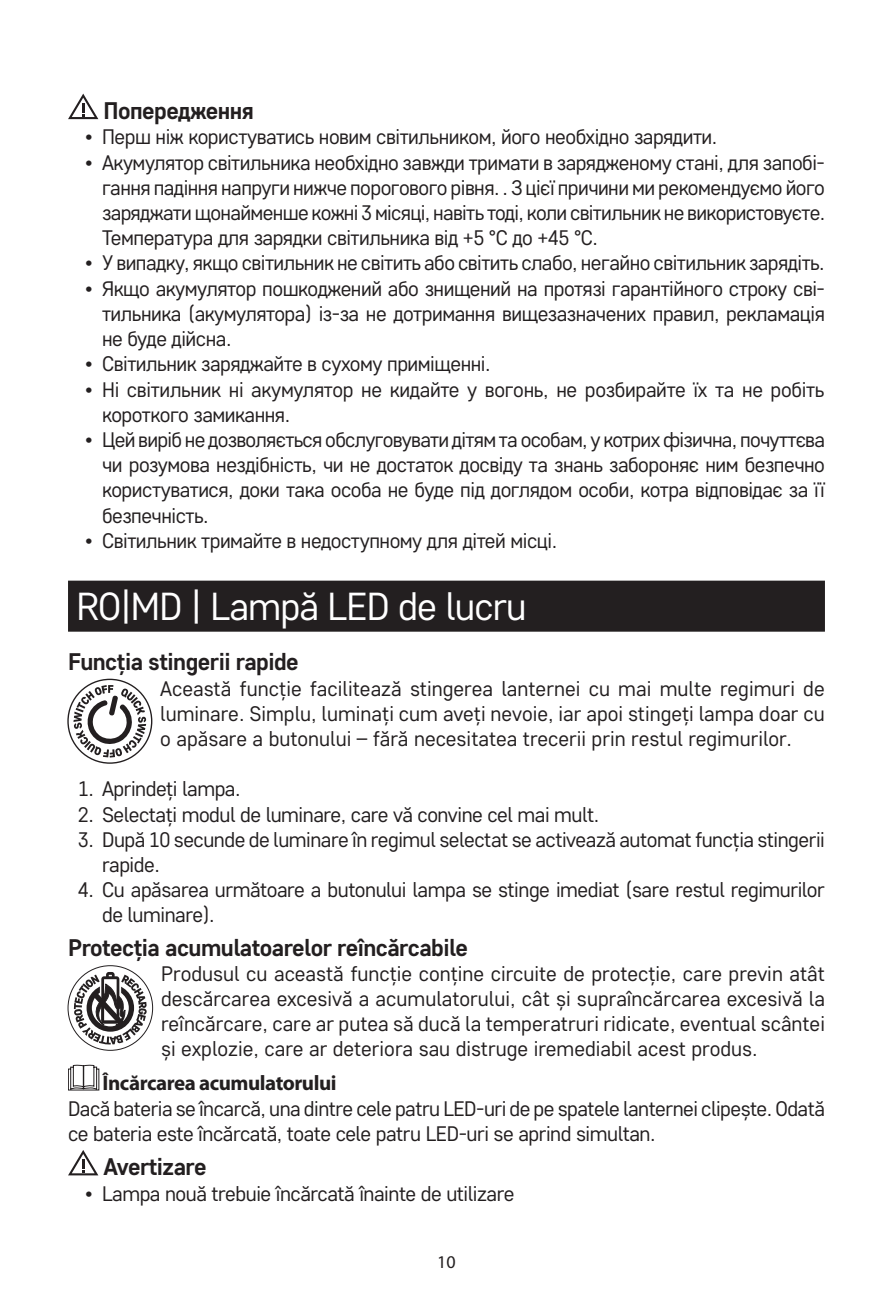
<style>
.page{position:relative;width:893px;height:1302px;background:#fff}
.page>*{position:absolute;margin:0;border:0;box-sizing:border-box;transform-origin:0 0}
.t1{font:39px "Core Sans D35";letter-spacing:-.02em;color:#fff}
.t2{font:700 24px "Core Sans D55";letter-spacing:-.02em;color:#231f20}
.t3{font:21px/25.2px "Core Sans D35";letter-spacing:-.02em;color:#231f20;text-align:justify}
.t4{font:700 21px "Myriad Pro";letter-spacing:-.02em;color:#231f20}
.t5{font:18px "Myriad Pro";color:#231f20}
</style>
<div class="page">
<div style="left:68px;top:580px;width:757px;height:51px;background:#231f20"></div>
<svg style="left:68px;top:94px;width:30px;height:25px"></svg>
<svg style="left:68px;top:679px;width:84px;height:84px"></svg>
<svg style="left:73px;top:685px;width:73px;height:72px"></svg>
<svg style="left:68px;top:965px;width:85px;height:85px"></svg>
<svg style="left:74px;top:971px;width:73px;height:73px"></svg>
<svg style="left:68px;top:1064px;width:31px;height:26px"></svg>
<svg style="left:68px;top:1150px;width:30px;height:25px"></svg>
<p class="t2" style="left:104px;top:95px;width:152px">Попередження</p>
<p class="t3" style="left:85px;top:124px;width:634px">• Перш ніж користуватись новим світильником, його необхідно зарядити.</p>
<p class="t3" style="left:102px;top:149px;width:725px;text-indent:-17px">• Акумулятор світильника необхідно завжди тримати в зарядженому стані, для запобі&shy;гання падіння напруги нижче порогового рівня. . З цієї причини ми рекомендуємо його заряджати щонайменше кожні 3 місяці, навіть тоді, коли світильник не використовуєте.<br>Температура для зарядки світильника від +5 °C до +45 °C.</p>
<p class="t3" style="left:85px;top:250px;width:741px">• У випадку, якщо світильник не світить або світить слабо, негайно світильник зарядіть.</p>
<p class="t3" style="left:102px;top:275px;width:724px;text-indent:-17px">• Якщо акумулятор пошкоджений або знищений на протязі гарантійного строку сві&shy;тильника (акумулятора) із-за не дотримання вищезазначених правил, рекламація не буде дійсна.</p>
<p class="t3" style="left:85px;top:350px;width:407px">• Світильник заряджайте в сухому приміщенні.</p>
<p class="t3" style="left:102px;top:376px;width:724px;text-indent:-17px">• Ні світильник ні акумулятор не кидайте у вогонь, не розбирайте їх та не робіть короткого замикання.</p>
<p class="t3" style="left:102px;top:426px;width:724px;text-indent:-17px">• Цей виріб не дозволяється обслуговувати дітям та особам, у котрих фізична, почуттєва чи розумова нездібність, чи не достаток досвіду та знань забороняє ним безпечно користуватися, доки така особа не буде під доглядом особи, котра відповідає за її безпечність.</p>
<p class="t3" style="left:85px;top:527px;width:474px">• Світильник тримайте в недоступному для дітей місці.</p>
<h1 class="t1" style="left:77px;top:581px;width:452px">RO|MD | Lampă LED de lucru</h1>
<p class="t2" style="left:68px;top:646px;width:232px">Funcția stingerii rapide</p>
<p class="t3" style="left:160px;top:674px;width:666px">Această funcție facilitează stingerea lanternei cu mai multe regimuri de luminare. Simplu, luminați cum aveți nevoie, iar apoi stingeți lampa doar cu o apăsare a butonului – fără necesitatea trecerii prin restul regimurilor.</p>
<p class="t3" style="left:78px;top:775px;width:164px">1. Aprindeți lampa.</p>
<p class="t3" style="left:78px;top:800px;width:523px">2. Selectați modul de luminare, care vă convine cel mai mult.</p>
<p class="t3" style="left:102px;top:826px;width:724px;text-indent:-24px">3. După 10 secunde de luminare în regimul selectat se activează automat funcția stingerii rapide.</p>
<p class="t3" style="left:102px;top:876px;width:724px;text-indent:-24px">4. Cu apăsarea următoare a butonului lampa se stinge imediat (sare restul regimurilor de luminare).</p>
<p class="t2" style="left:68px;top:931px;width:402px">Protecția acumulatoarelor reîncărcabile</p>
<p class="t3" style="left:161px;top:959px;width:665px">Produsul cu această funcție conține circuite de protecție, care previn atât descărcarea excesivă a acumulatorului, cât și supraîncărcarea excesivă la reîncărcare, care ar putea să ducă la temperatruri ridicate, eventual scântei și explozie, care ar deteriora sau distruge iremediabil acest produs.</p>
<p class="t4" style="left:103px;top:1069px;width:236px">Încărcarea acumulatorului</p>
<p class="t3" style="left:68px;top:1094px;width:758px">Dacă bateria se încarcă, una dintre cele patru LED-uri de pe spatele lanternei clipește. Odată ce bateria este încărcată, toate cele patru LED-uri se aprind simultan.</p>
<p class="t2" style="left:104px;top:1151px;width:104px">Avertizare</p>
<p class="t3" style="left:85px;top:1179px;width:431px">• Lampa nouă trebuie încărcată înainte de utilizare</p>
<p class="t5" style="left:437px;top:1250px;width:20px">10</p>
</div>
